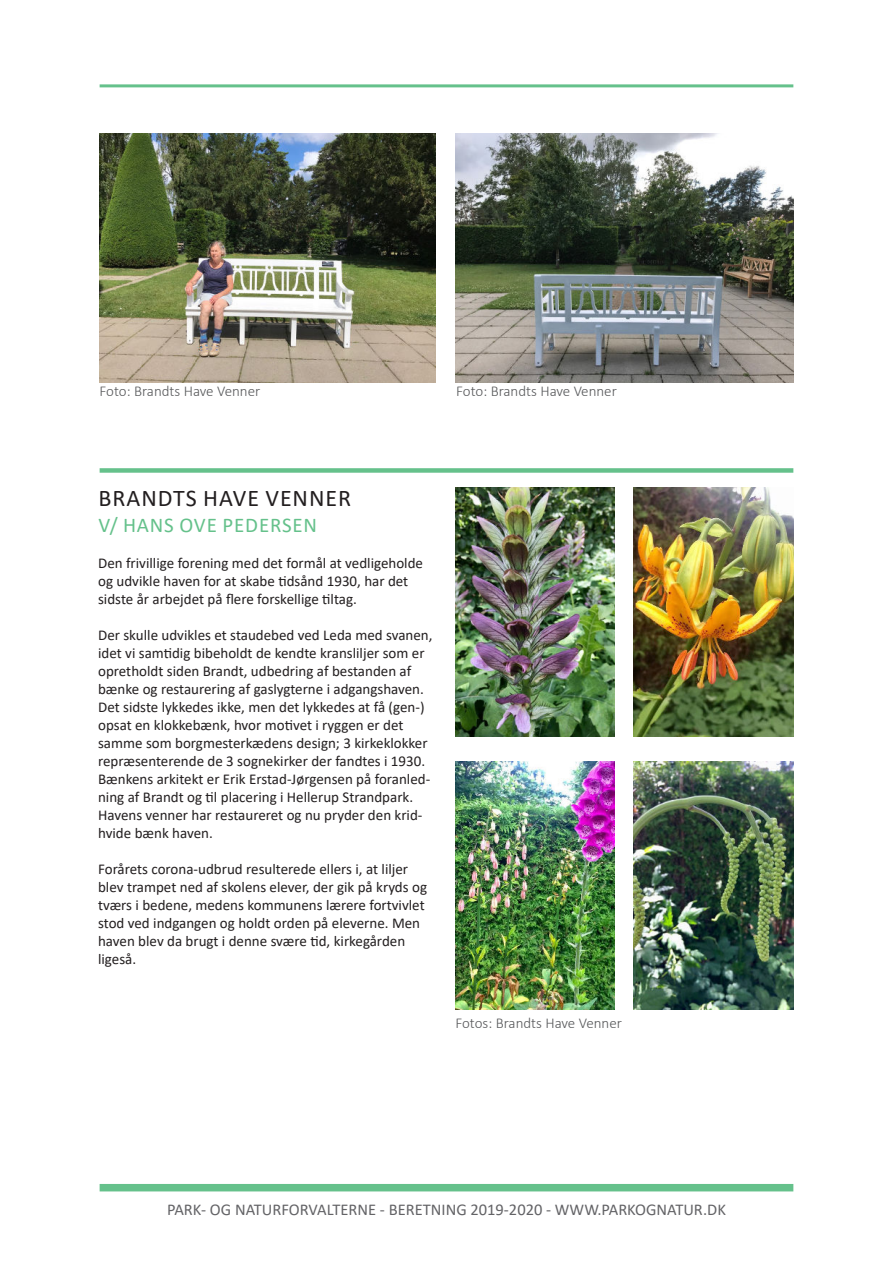
<style>
.page{position:relative;width:893px;height:1263px;background:#fff}
.page>*{position:absolute;margin:0;border:0;box-sizing:border-box;transform-origin:0 0}
.t1{font:24px "Calibri";letter-spacing:.04em;color:#231f20}
.t2{font:21px "Calibri";letter-spacing:.04em;color:#65c18b}
.t3{font:16.5px "Calibri";color:#636366}
.t4{font:15px/18px "Calibri";color:#231f20}
.t5{font:300 15px "Calibri";color:#57585a}
</style>
<div class="page">
<hr style="left:100px;top:84px;width:693px;height:3px;background:#65c18b">
<div style="left:100px;top:1184px;width:693px;height:7px;background:#65c18b"></div>
<div style="left:100px;top:468px;width:693px;height:5px;background:#65c18b"></div>
<img style="left:100px;top:134px;width:336px;height:249px">
<img style="left:455px;top:134px;width:338px;height:249px">
<img style="left:455px;top:488px;width:159px;height:249px">
<img style="left:634px;top:488px;width:159px;height:249px">
<img style="left:455px;top:761px;width:159px;height:249px">
<img style="left:634px;top:761px;width:159px;height:249px">
<p class="t5" style="left:100px;top:386px;width:162px">Foto: Brandts Have Venner</p>
<p class="t5" style="left:456px;top:386px;width:162px">Foto: Brandts Have Venner</p>
<h1 class="t1" style="left:99px;top:482px;width:254px">BRANDTS HAVE VENNER</h1>
<h2 class="t2" style="left:99px;top:510px;width:220px">V/ HANS OVE PEDERSEN</h2>
<p class="t4" style="left:98px;top:553px;width:326px">Den frivillige forening med det formål at vedligeholde og udvikle haven for at skabe tidsånd 1930, har det sidste år arbejdet på flere forskellige tiltag.</p>
<p class="t4" style="left:98px;top:625px;width:336px">Der skulle udvikles et staudebed ved Leda med svanen, idet vi samtidig bibeholdt de kendte kransliljer som er opretholdt siden Brandt, udbedring af bestanden af bænke og restaurering af gaslygterne i adgangshaven.<br>Det sidste lykkedes ikke, men det lykkedes at få (gen-) opsat en klokkebænk, hvor motivet i ryggen er det samme som borgmesterkædens design; 3 kirkeklokker repræsenterende de 3 sognekirker der fandtes i 1930.<br>Bænkens arkitekt er Erik Erstad-Jørgensen på foranled&shy;ning af Brandt og til placering i Hellerup Strandpark.<br>Havens venner har restaureret og nu pryder den krid&shy;hvide bænk haven.</p>
<p class="t4" style="left:98px;top:859px;width:330px">Forårets corona-udbrud resulterede ellers i, at liljer blev trampet ned af skolens elever, der gik på kryds og tværs i bedene, medens kommunens lærere fortvivlet stod ved indgangen og holdt orden på eleverne. Men haven blev da brugt i denne svære tid, kirkegården ligeså.</p>
<p class="t5" style="left:455px;top:1017px;width:168px">Fotos: Brandts Have Venner</p>
<p class="t3" style="left:167px;top:1200px;width:560px">PARK- OG NATURFORVALTERNE - BERETNING 2019-2020 - WWW.PARKOGNATUR.DK</p>
</div>
